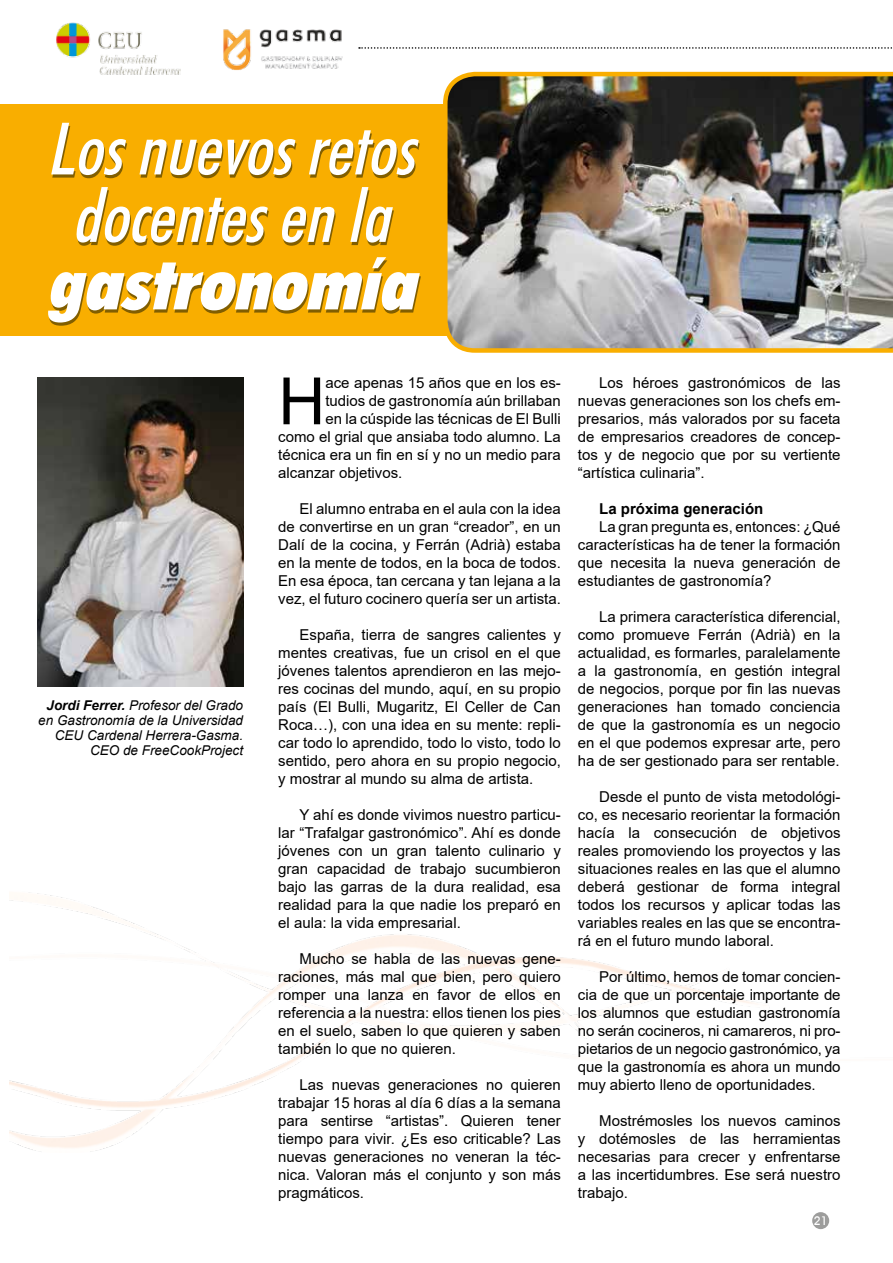
<style>
.page{position:relative;width:893px;height:1263px;background:#fff}
.page>*{position:absolute;margin:0;border:0;box-sizing:border-box;transform-origin:0 0}
.t1{font:italic 500 condensed 72.45px/67.5px "Futura BT";color:#fff;text-align:center}
.t2{font:italic 900 condensed 72.45px "Futura BT";color:#fff}
.t3{font:65.25px "Arial";color:#000}
.t4{font:15px/18px "Arial";color:#000;text-align:justify}
.t5{font:700 15px "Arial";color:#000}
.t6{font:italic 13.5px/15px "Arial";color:#000;text-align:right}
.t7{font:500 12px "Avant Garde IT Cby BT";color:#fff}
.s1{font-weight:700}
</style>
<div class="page">
<img style="left:9px;top:892px;width:747px;height:260px">
<div style="left:0;top:104px;width:893px;height:232px;background:#f9ae00"></div>
<img style="left:56px;top:22px;width:125px;height:53px">
<img style="left:223px;top:29px;width:120px;height:41px">
<img style="left:443px;top:71px;width:450px;height:282px">
<img style="left:37px;top:377px;width:206px;height:309px">
<svg style="left:359px;top:47px;width:533px;height:2px"></svg>
<div style="left:812px;top:1212px;width:17px;height:17px;background:#9d9d9c;border-radius:50%"></div>
<h1 class="t1" style="left:47px;top:114px;width:387px">Losnuevosretos docentesenla</h1>
<h1 class="t2" style="left:46px;top:240px;width:388px">gastronomía</h1>
<p class="t6" style="left:38px;top:698px;width:206px"><span class="s1">Jordi Ferrer.</span> Profesor del Grado en Gastronomía de la Universidad<br>CEU Cardenal Herrera-Gasma.<br>CEO de FreeCookProject</p>
<h2 class="t3" style="left:278px;top:356px;width:49px">H</h2>
<p class="t4" style="left:325px;top:374px;width:237px">ace apenas 15 años que en los es-</p>
<p class="t4" style="left:325px;top:392px;width:237px">tudios de gastronomía aún brillaban</p>
<p class="t4" style="left:325px;top:410px;width:237px">en la cúspide las técnicas de El Bulli</p>
<p class="t4" style="left:278px;top:428px;width:284px">como el grial que ansiaba todo alumno. La</p>
<p class="t4" style="left:278px;top:446px;width:284px">técnica era un fin en sí y no un medio para</p>
<p class="t4" style="left:278px;top:464px;width:126px">alcanzar objetivos.</p>
<p class="t4" style="left:278px;top:500px;width:284px;text-indent:21px">El alumno entraba en el aula con la idea de convertirse en un gran “creador”, en un Dalí de la cocina, y Ferrán (Adrià) estaba en la mente de todos, en la boca de todos.<br>En esa época, tan cercana y tan lejana a la vez, el futuro cocinero quería ser un artista.</p>
<p class="t4" style="left:278px;top:626px;width:284px;text-indent:21px">España, tierra de sangres calientes y mentes creativas, fue un crisol en el que jóvenes talentos aprendieron en las mejo&shy;res cocinas del mundo, aquí, en su propio país (El Bulli, Mugaritz, El Celler de Can Roca…), con una idea en su mente: repli&shy;car todo lo aprendido, todo lo visto, todo lo sentido, pero ahora en su propio negocio, y mostrar al mundo su alma de artista.</p>
<p class="t4" style="left:278px;top:806px;width:284px;text-indent:21px">Y ahí es donde vivimos nuestro particu&shy;lar “Trafalgar gastronómico”. Ahí es donde jóvenes con un gran talento culinario y gran capacidad de trabajo sucumbieron bajo las garras de la dura realidad, esa realidad para la que nadie los preparó en el aula: la vida empresarial.</p>
<p class="t4" style="left:278px;top:950px;width:284px;text-indent:21px">Mucho se habla de las nuevas gene&shy;raciones, más mal que bien, pero quiero romper una lanza en favor de ellos en referencia a la nuestra: ellos tienen los pies en el suelo, saben lo que quieren y saben también lo que no quieren.</p>
<p class="t4" style="left:278px;top:1076px;width:284px;text-indent:21px">Las nuevas generaciones no quieren trabajar 15 horas al día 6 días a la semana para sentirse “artistas”. Quieren tener tiempo para vivir. ¿Es eso criticable? Las nuevas generaciones no veneran la téc&shy;nica. Valoran más el conjunto y son más pragmáticos.</p>
<p class="t4" style="left:578px;top:374px;width:264px;text-indent:21px">Los héroes gastronómicos de las nuevas generaciones son los chefs em&shy;presarios, más valorados por su faceta de empresarios creadores de concep&shy;tos y de negocio que por su vertiente “artística culinaria”.</p>
<p class="t5" style="left:599px;top:498px;width:166px">La próxima generación</p>
<p class="t4" style="left:578px;top:518px;width:264px;text-indent:21px">La gran pregunta es, entonces: ¿Qué características ha de tener la formación que necesita la nueva generación de estudiantes de gastronomía?</p>
<p class="t4" style="left:578px;top:608px;width:264px;text-indent:21px">La primera característica diferencial, como promueve Ferrán (Adrià) en la actualidad, es formarles, paralelamente a la gastronomía, en gestión integral de negocios, porque por fin las nuevas generaciones han tomado conciencia de que la gastronomía es un negocio en el que podemos expresar arte, pero ha de ser gestionado para ser rentable.</p>
<p class="t4" style="left:578px;top:788px;width:264px;text-indent:21px">Desde el punto de vista metodológi&shy;co, es necesario reorientar la formación hacía la consecución de objetivos reales promoviendo los proyectos y las situaciones reales en las que el alumno deberá gestionar de forma integral todos los recursos y aplicar todas las variables reales en las que se encontra&shy;rá en el futuro mundo laboral.</p>
<p class="t4" style="left:578px;top:968px;width:264px;text-indent:21px">Por último, hemos de tomar concien&shy;cia de que un porcentaje importante de los alumnos que estudian gastronomía no serán cocineros, ni camareros, ni pro&shy;pietarios de un negocio gastronómico, ya que la gastronomía es ahora un mundo muy abierto lleno de oportunidades.</p>
<p class="t4" style="left:578px;top:1112px;width:264px;text-indent:21px">Mostrémosles los nuevos caminos y dotémosles de las herramientas necesarias para crecer y enfrentarse a las incertidumbres. Ese será nuestro trabajo.</p>
<p class="t7" style="left:814px;top:1213px;width:15px">21</p>
</div>
